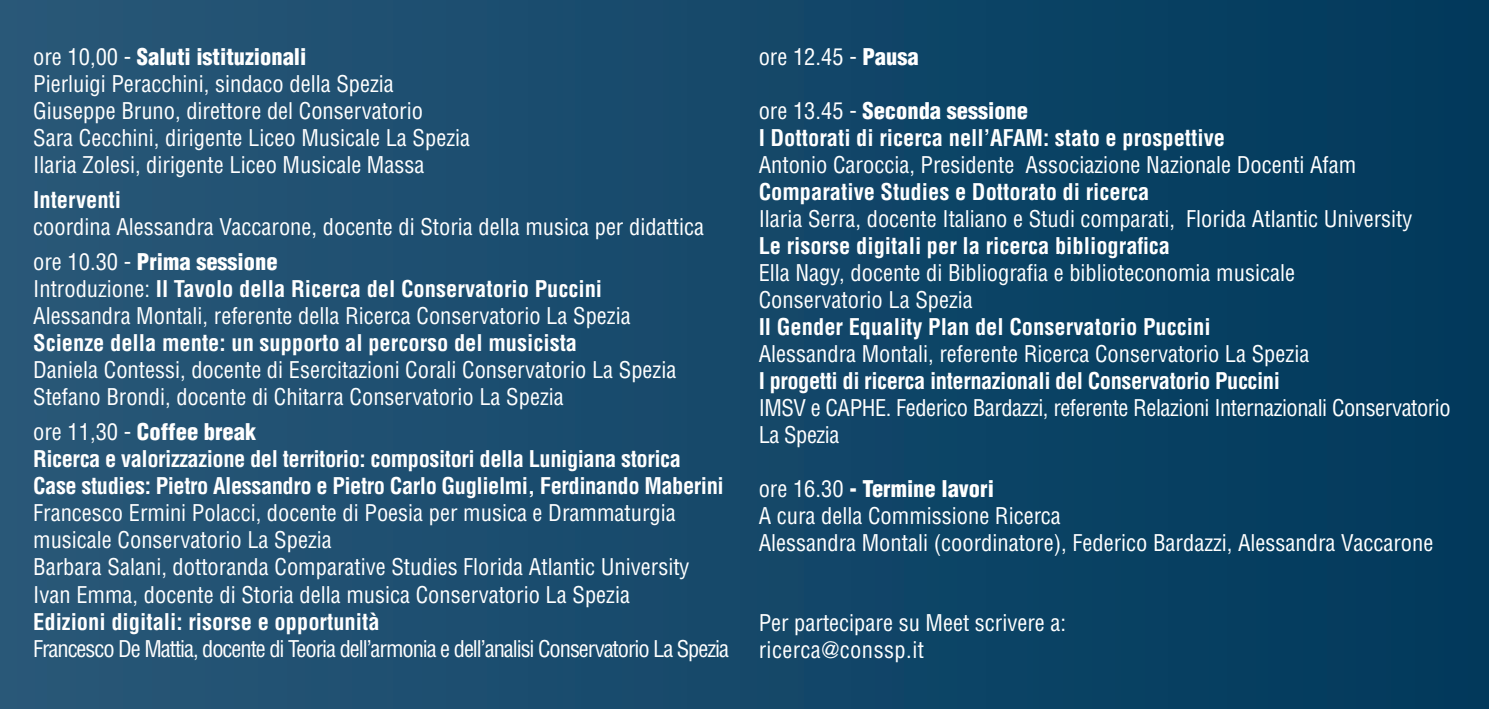
<style>
.page{position:relative;width:1489px;height:709px;background:#fff}
.page>*{position:absolute;margin:0;border:0;box-sizing:border-box;transform-origin:0 0}
.t1{font:condensed 22.5px/27px "Helvetica LT Std";color:#fff}
.t2{font:700 condensed 22.5px/27px "Helvetica LT Std";color:#fff}
.t3{font:700 condensed 22.5px/27px "Helvetica LT Std";letter-spacing:-.02em;color:#fff}
.t4{font:condensed 22.5px/27px "Helvetica LT Std";letter-spacing:-.02em;color:#fff}
.t5{font:condensed 22.5px "Helvetica LT Std";letter-spacing:-.045em;color:#fff}
.s1{font-weight:900}
.s2{font-weight:700}
.s3{font-weight:400}
</style>
<div class="page">
<div style="left:0;top:0;width:1488px;height:709px;background:linear-gradient(to right,#2a5878,#00395c)"></div>
<p class="t1" style="left:33px;top:43px;width:438px">ore 10,00 - <span class="s1">Saluti istituzionali<br></span>Pierluigi Peracchini, sindaco della Spezia Giuseppe Bruno, direttore del Conservatorio<br>Sara Cecchini, dirigente Liceo Musicale La Spezia Ilaria Zolesi, dirigente Liceo Musicale Massa</p>
<p class="t2" style="left:33px;top:186px;width:89px">Interventi</p>
<p class="t1" style="left:33px;top:209px;width:672px;line-height:35px">coordina Alessandra Vaccarone, docente di Storia della musica per didattica ore 10.30 - <span class="s1">Prima sessione</span></p>
<p class="t1" style="left:33px;top:275px;width:599px">Introduzione: <span class="s2">Il Tavolo della Ricerca del Conservatorio Puccini<br></span>Alessandra Montali, referente della Ricerca Conservatorio La Spezia</p>
<p class="t2" style="left:33px;top:329px;width:545px">Scienze della mente: un supporto al percorso del musicista</p>
<p class="t1" style="left:33px;top:356px;width:644px">Daniela Contessi, docente di Esercitazioni Corali Conservatorio La Spezia<br>Stefano Brondi, docente di Chitarra Conservatorio La Spezia</p>
<p class="t3" style="left:33px;top:418px;width:692px"><span class="s3">ore 11,30 -</span> <span class="s1">Coffee break<br></span>Ricerca e valorizzazione del territorio: compositori della Lunigiana storica<br>Case studies: Pietro Alessandro e Pietro Carlo Guglielmi, Ferdinando Maberini</p>
<p class="t1" style="left:33px;top:499px;width:658px">Francesco Ermini Polacci, docente di Poesia per musica e Drammaturgia musicale Conservatorio La Spezia<br>Barbara Salani, dottoranda Comparative Studies Florida Atlantic University Ivan Emma, docente di Storia della musica Conservatorio La Spezia</p>
<p class="t2" style="left:33px;top:607px;width:348px">Edizioni digitali: risorse e opportunità</p>
<p class="t5" style="left:33px;top:634px;width:697px">Francesco De Mattia, docente di Teoria dell’armonia e dell’analisi Conservatorio La Spezia</p>
<p class="t1" style="left:758px;top:43px;width:161px">ore 12.45 - <span class="s1">Pausa</span></p>
<p class="t2" style="left:758px;top:97px;width:468px"><span class="s3">ore 13.45 -</span> <span class="s1">Seconda sessione<br></span>I Dottorati di ricerca nell’AFAM: stato e prospettive</p>
<p class="t1" style="left:758px;top:151px;width:599px">Antonio Caroccia, Presidente Associazione Nazionale Docenti Afam</p>
<p class="t2" style="left:758px;top:178px;width:392px">Comparative Studies e Dottorato di ricerca</p>
<p class="t1" style="left:758px;top:205px;width:655px">Ilaria Serra, docente Italiano e Studi comparati, Florida Atlantic University</p>
<p class="t2" style="left:758px;top:232px;width:413px">Le risorse digitali per la ricerca bibliografica</p>
<p class="t1" style="left:758px;top:259px;width:538px">Ella Nagy, docente di Bibliografia e biblioteconomia musicale<br>Conservatorio La Spezia</p>
<p class="t2" style="left:758px;top:313px;width:453px">Il Gender Equality Plan del Conservatorio Puccini</p>
<p class="t1" style="left:758px;top:340px;width:552px">Alessandra Montali, referente Ricerca Conservatorio La Spezia</p>
<p class="t3" style="left:758px;top:367px;width:523px">I progetti di ricerca internazionali del Conservatorio Puccini</p>
<p class="t4" style="left:758px;top:394px;width:693px">IMSV e CAPHE. Federico Bardazzi, referente Relazioni Internazionali Conservatorio<br>La Spezia</p>
<p class="t1" style="left:758px;top:475px;width:676px">ore 16.30 <span class="s1">- Termine lavori<br></span>A cura della Commissione Ricerca<br>Alessandra Montali (coordinatore), Federico Bardazzi, Alessandra Vaccarone</p>
<p class="t1" style="left:758px;top:609px;width:309px">Per partecipare su Meet scrivere a: ricerca@conssp.it</p>
</div>
